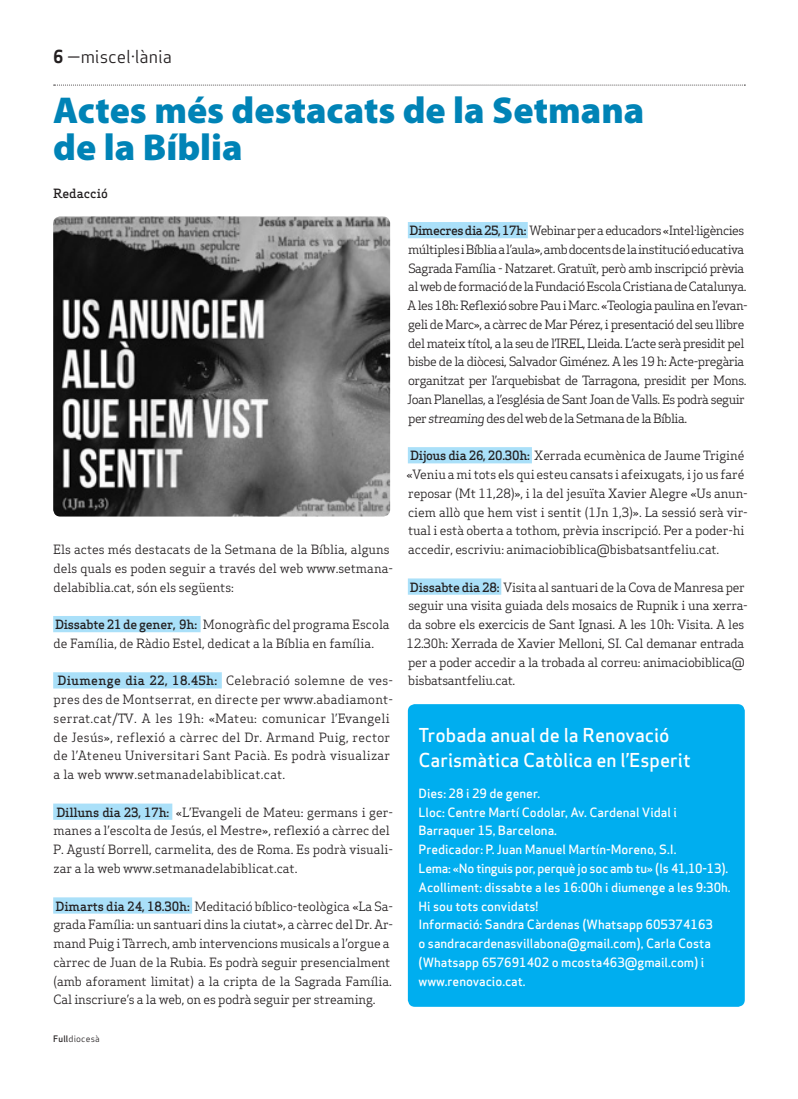
<style>
.page{position:relative;width:798px;height:1099px;background:#fff}
.page>*{position:absolute;margin:0;border:0;box-sizing:border-box;transform-origin:0 0}
.t1{font:900 37.5px/37.5px "Myriad Pro";color:#0083b6}
.t2{font:18.75px/25px "Apex Sans Medium T";color:#fff}
.t3{font:17.5px "Apex Sans Book T";color:#231f20}
.t4{font:12.5px/18.8px "Apex Serif";letter-spacing:-.01em;color:#231f20}
.t5{font:12.5px/18.8px "Apex Serif";letter-spacing:-.04em;color:#231f20}
.t6{font:12.5px/18.8px "Apex Sans Medium T";color:#fff}
.t7{font:12.5px/18.8px "Apex Serif";letter-spacing:.02em;color:#231f20}
.t8{font:500 12.5px "Apex Serif";color:#231f20}
.t9{font:8.75px "Apex Sans Book T";letter-spacing:.02em;color:#231f20}
.s1{font-family:"Apex Sans Bold T"}
.s2{font-weight:500}
.s3{font-family:"Apex Sans Medium T"}
.s4{font-style:italic}
</style>
<div class="page">
<div style="left:53px;top:616px;width:147px;height:16px;background:#aae0f9"></div>
<div style="left:53px;top:672px;width:169px;height:16px;background:#aae0f9"></div>
<div style="left:53px;top:803px;width:119px;height:16px;background:#aae0f9"></div>
<div style="left:53px;top:897px;width:139px;height:16px;background:#aae0f9"></div>
<div style="left:407px;top:222px;width:120px;height:16px;background:#aae0f9"></div>
<div style="left:407px;top:447px;width:124px;height:16px;background:#aae0f9"></div>
<div style="left:407px;top:578px;width:94px;height:16px;background:#aae0f9"></div>
<img style="left:53px;top:216px;width:337px;height:300px">
<svg style="left:54px;top:85px;width:691px;height:1px"></svg>
<div style="left:407px;top:704px;width:337px;height:302px;background:#00aeef;border-radius:7px"></div>
<h3 class="t3" style="left:53px;top:46px;width:120px"><span class="s1">6</span> —miscel·lània</h3>
<h1 class="t1" style="left:53px;top:90px;width:592px">Actes més destacats de la Setmana de la Bíblia</h1>
<p class="t8" style="left:53px;top:185px;width:56px">Redacció</p>
<p class="t4" style="left:53px;top:540px;width:341px">Els actes més destacats de la Setmana de la Bíblia, alguns dels quals es poden seguir a través del web www.setmana&shy;delabiblia.cat, són els següents:</p>
<p class="t4" style="left:53px;top:615px;width:337px"><span class="s2">Dissabte 21 de gener, 9h:</span> Monogràfic del programa Escola de Família, de Ràdio Estel, dedicat a la Bíblia en família.</p>
<p class="t7" style="left:53px;top:671px;width:341px;text-indent:4px"><span class="s2">Diumenge dia 22, 18.45h:</span> Celebració solemne de ves&shy;pres des de Montserrat, en directe per www.abadiamont&shy;serrat.cat/TV. A les 19h: «Mateu: comunicar l’Evangeli de Jesús», reflexió a càrrec del Dr. Armand Puig, rector de l’Ateneu Universitari Sant Pacià. Es podrà visualizar a la web www.setmanadelabiblicat.cat.</p>
<p class="t4" style="left:53px;top:802px;width:341px"><span class="s2">Dilluns dia 23, 17h:</span> «L’Evangeli de Mateu: germans i ger&shy;manes a l’escolta de Jesús, el Mestre», reflexió a càrrec del P. Agustí Borrell, carmelita, des de Roma. Es podrà visuali&shy;zar a la web www.setmanadelabiblicat.cat.</p>
<p class="t4" style="left:53px;top:896px;width:341px"><span class="s2">Dimarts dia 24, 18.30h:</span> Meditació bíblico-teològica «La Sa&shy;grada Família: un santuari dins la ciutat», a càrrec del Dr. Ar&shy;mand Puig i Tàrrech, amb intervencions musicals a l’orgue a càrrec de Juan de la Rubia. Es podrà seguir presencialment (amb aforament limitat) a la cripta de la Sagrada Família.<br>Cal inscriure’s a la web, on es podrà seguir per streaming.</p>
<p class="t9" style="left:53px;top:1032px;width:48px"><span class="s3">Full</span>diocesà</p>
<p class="t5" style="left:407px;top:221px;width:342px"><span class="s2">Dimecres dia 25, 17h:</span> Webinar per a educadors «Intel·ligències múltiples i Bíblia a l’aula», amb docents de la institució educativa Sagrada Família - Natzaret. Gratuït, però amb inscripció prèvia al web de formació de la Fundació Escola Cristiana de Catalunya.<br>A les 18h: Reflexió sobre Pau i Marc. «Teologia paulina en l’evan&shy;geli de Marc», a càrrec de Mar Pérez, i presentació del seu llibre del mateix títol, a la seu de l’IREL, Lleida. L’acte serà presidit pel bisbe de la diòcesi, Salvador Giménez. A les 19 h: Acte-pregària organitzat per l’arquebisbat de Tarragona, presidit per Mons.<br>Joan Planellas, a l’església de Sant Joan de Valls. Es podrà seguir per <span class="s4">streaming</span> des del web de la Setmana de la Bíblia.</p>
<p class="t4" style="left:406px;top:446px;width:343px"><span class="s2">Dijous dia 26, 20.30h:</span> Xerrada ecumènica de Jaume Triginé «Veniu a mi tots els qui esteu cansats i afeixugats, i jo us faré reposar (Mt 11,28)», i la del jesuïta Xavier Alegre «Us anun&shy;ciem allò que hem vist i sentit (1Jn 1,3)». La sessió serà vir&shy;tual i està oberta a tothom, prèvia inscripció. Per a poder-hi accedir, escriviu: animaciobiblica@bisbatsantfeliu.cat.</p>
<p class="t4" style="left:406px;top:577px;width:342px"><span class="s2">Dissabte dia 28:</span> Visita al santuari de la Cova de Manresa per seguir una visita guiada dels mosaics de Rupnik i una xerra&shy;da sobre els exercicis de Sant Ignasi. A les 10h: Visita. A les 12.30h: Xerrada de Xavier Melloni, SI. Cal demanar entrada per a poder accedir a la trobada al correu: animaciobiblica@ bisbatsantfeliu.cat.</p>
<h2 class="t2" style="left:418px;top:722px;width:273px">Trobada anual de la Renovació<br>Carismàtica Catòlica en l’Esperit</h2>
<p class="t6" style="left:418px;top:783px;width:313px">Dies: 28 i 29 de gener.<br>Lloc: Centre Martí Codolar, Av. Cardenal Vidal i Barraquer 15, Barcelona.<br>Predicador: P. Juan Manuel Martín-Moreno, S.I.<br>Lema: «No tinguis por, perquè jo soc amb tu» (Is 41,10-13).<br>Acolliment: dissabte a les 16:00h i diumenge a les 9:30h.<br>Hi sou tots convidats!<br>Informació: Sandra Càrdenas (Whatsapp 605374163<br>o sandracardenasvillabona@gmail.com), Carla Costa (Whatsapp 657691402 o mcosta463@gmail.com) i www.renovacio.cat.</p>
</div>
